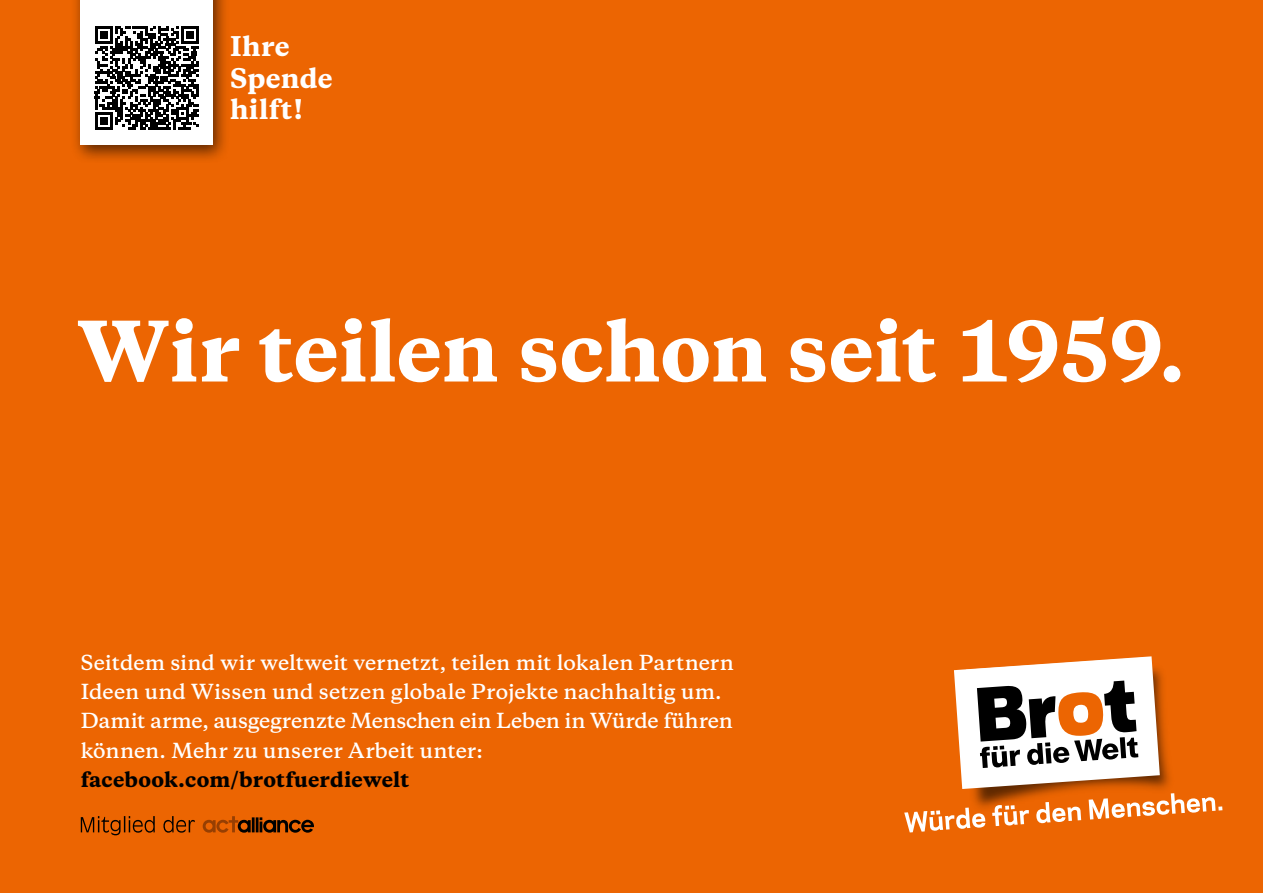
<style>
.page{position:relative;width:1263px;height:893px;background:#ec6502}
.page>*{position:absolute;margin:0;border:0;box-sizing:border-box;transform-origin:0 0}
.t1{font:800 78px "Copernicus";letter-spacing:-.005em;color:#fff}
.t2{font:800 25.5px/31.5px "Copernicus";letter-spacing:.015em;color:#fff}
.t3{font:600 19.5px/29.2px "Copernicus";color:#fff}
.t4{font:800 19.5px "Copernicus";letter-spacing:.01em;color:#000}
</style>
<div class="page">
<svg style="left:904px;top:656px;width:318px;height:176px"></svg>
<svg style="left:203px;top:816px;width:111px;height:17px"></svg>
<svg style="left:81px;top:816px;width:74px;height:19px"></svg>
<svg style="left:163px;top:816px;width:32px;height:17px"></svg>
<div style="left:70px;top:0;width:160px;height:164px;background:#000;opacity:.61"></div>
<div style="left:80px;top:0;width:133px;height:145px;background:#fff"></div>
<svg style="left:95px;top:26px;width:104px;height:104px"></svg>
<hr style="left:95px;top:127px;width:18px;height:3px;background:#000">
<div style="left:100px;top:117px;width:7px;height:8px;background:#000"></div>
<h2 class="t2" style="left:230px;top:31px;width:104px">Ihre<br>Spende hilft!</h2>
<h1 class="t1" style="left:77px;top:300px;width:1110px">Wir teilen schon seit 1959.</h1>
<p class="t3" style="left:81px;top:648px;width:654px">Seitdem sind wir weltweit vernetzt, teilen mit lokalen Partnern Ideen und Wissen und setzen globale Projekte nachhaltig um.<br>Damit arme, ausgegrenzte Menschen ein Leben in Würde führen können. Mehr zu unserer Arbeit unter:</p>
<p class="t4" style="left:81px;top:767px;width:330px">facebook.com/brotfuerdiewelt</p>
</div>
